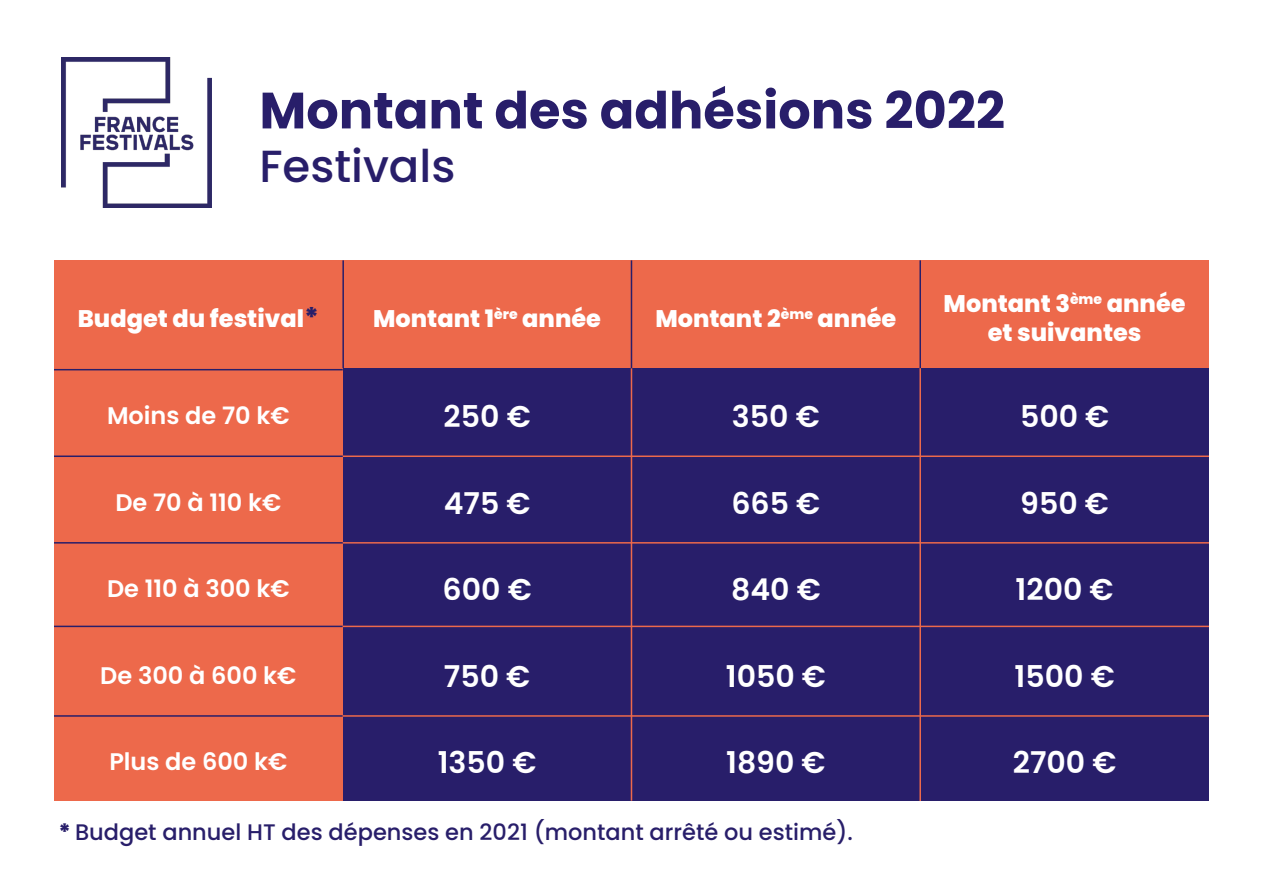
<style>
.page{position:relative;width:1263px;height:893px;background:#fff}
.page>*{position:absolute;margin:0;border:0;box-sizing:border-box;transform-origin:0 0}
.t1{font:700 51px "Poppins";color:#281e6a}
.t2{font:500 45px "Poppins";color:#281e6a}
.t3{font:600 30px "Poppins";color:#fff}
.t4{font:800 24px/28.5px "Poppins";color:#fff;text-align:center}
.t5{font:600 24px "Poppins";color:#fff}
.t6{font:500 22.5px "Poppins";color:#281e6a}
.s1{font-size:27px;color:#281e6a}
.s2{font-weight:800}
</style>
<div class="page">
<img style="left:61px;top:57px;width:150px;height:150px">
<div style="left:54px;top:260px;width:289px;height:541px;background:#ed694b"></div>
<div style="left:343px;top:260px;width:288px;height:541px;background:#281e6a"></div>
<div style="left:631px;top:260px;width:289px;height:541px;background:#281e6a"></div>
<div style="left:920px;top:260px;width:289px;height:541px;background:#281e6a"></div>
<div style="left:333px;top:260px;width:298px;height:108px;background:#ed694b"></div>
<div style="left:631px;top:260px;width:289px;height:108px;background:#ed694b"></div>
<div style="left:920px;top:260px;width:289px;height:108px;background:#ed694b"></div>
<hr style="left:631px;top:368px;width:1px;height:433px;background:#ed694b">
<hr style="left:343px;top:455px;width:866px;height:2px;background:#ed694b">
<hr style="left:54px;top:455px;width:289px;height:2px;background:#281e6a">
<hr style="left:54px;top:369px;width:289px;height:1px;background:#281e6a">
<hr style="left:342px;top:260px;width:2px;height:108px;background:#281e6a">
<hr style="left:631px;top:260px;width:1px;height:108px;background:#281e6a">
<hr style="left:919px;top:260px;width:2px;height:108px;background:#281e6a">
<hr style="left:54px;top:542px;width:301px;height:2px;background:#281e6a">
<hr style="left:54px;top:626px;width:289px;height:1px;background:#281e6a">
<hr style="left:54px;top:715px;width:289px;height:2px;background:#281e6a">
<hr style="left:343px;top:542px;width:866px;height:2px;background:#ed694b">
<hr style="left:343px;top:626px;width:866px;height:1px;background:#ed694b">
<hr style="left:343px;top:715px;width:866px;height:2px;background:#ed694b">
<hr style="left:919px;top:368px;width:2px;height:433px;background:#ed694b">
<h1 class="t1" style="left:259px;top:81px;width:747px">Montant des adhésions 2022</h1>
<h2 class="t2" style="left:259px;top:141px;width:197px">Festivals</h2>
<p class="t4" style="left:78px;top:304px;width:242px">Budget du festival<span class="s1">*</span></p>
<p class="t4" style="left:373px;top:304px;width:229px">Montant 1<sup>ère</sup> année</p>
<p class="t4" style="left:655px;top:304px;width:242px">Montant 2<sup>ème</sup> année</p>
<p class="t4" style="left:944px;top:290px;width:243px">Montant 3<sup>ème</sup> année et suivantes</p>
<p class="t5" style="left:107px;top:402px;width:184px">Moins de 70 k€</p>
<p class="t3" style="left:444px;top:399px;width:89px">250 €</p>
<p class="t3" style="left:732px;top:399px;width:89px">350 €</p>
<p class="t3" style="left:1020px;top:399px;width:91px">500 €</p>
<p class="t5" style="left:115px;top:488px;width:167px">De 70 à 110 k€</p>
<p class="t3" style="left:444px;top:486px;width:88px">475 €</p>
<p class="t3" style="left:731px;top:486px;width:90px">665 €</p>
<p class="t3" style="left:1020px;top:486px;width:90px">950 €</p>
<p class="t5" style="left:107px;top:575px;width:184px">De 110 à 300 k€</p>
<p class="t3" style="left:443px;top:572px;width:91px">600 €</p>
<p class="t3" style="left:731px;top:572px;width:91px">840 €</p>
<p class="t3" style="left:1016px;top:572px;width:99px">1200 €</p>
<p class="t5" style="left:100px;top:661px;width:198px">De 300 à 600 k€</p>
<p class="t3" style="left:444px;top:659px;width:88px">750 €</p>
<p class="t3" style="left:726px;top:659px;width:102px">1050 €</p>
<p class="t3" style="left:1014px;top:659px;width:102px">1500 €</p>
<p class="t5" style="left:109px;top:748px;width:179px">Plus de 600 k€</p>
<p class="t3" style="left:438px;top:746px;width:100px">1350 €</p>
<p class="t3" style="left:726px;top:746px;width:101px">1890 €</p>
<p class="t3" style="left:1013px;top:746px;width:105px">2700 €</p>
<p class="t6" style="left:58px;top:819px;width:796px"><span class="s2">*</span> Budget annuel HT des dépenses en 2021 (montant arrêté ou estimé).</p>
</div>
